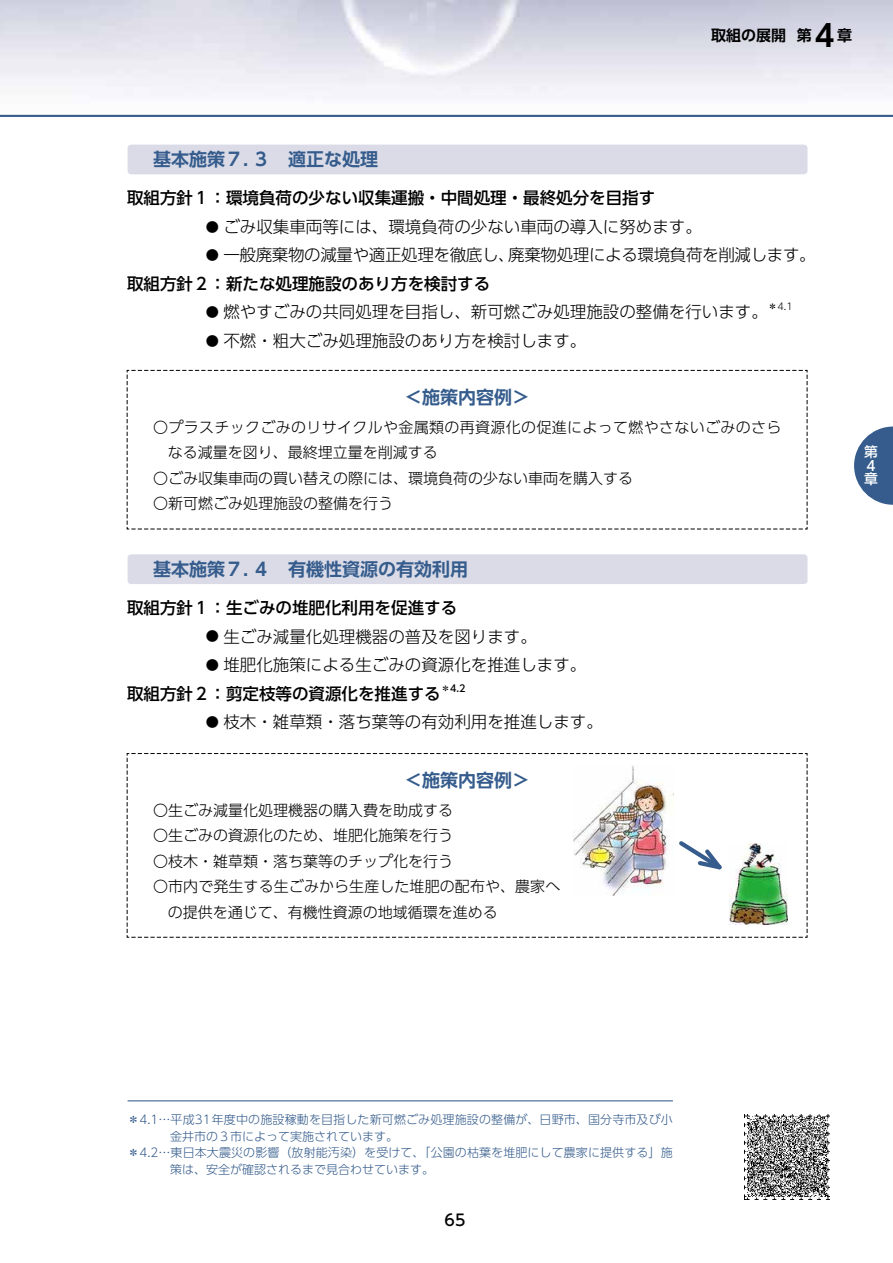
<style>
.page{position:relative;width:893px;height:1263px;background:#fff}
.page>*{position:absolute;margin:0;border:0;box-sizing:border-box;transform-origin:0 0}
.t1{font:700 18px "UD Shin Go Pro De";color:#355c8c}
.t2{font:300 16.5px/28.5px "UD Shin Go Pro";color:#000}
.t3{font:300 16.5px/28.5px "UD Shin Go Pro";letter-spacing:-.02em;color:#000}
.t4{font:500 16.5px "UD Shin Go Pro";color:#000}
.t5{font:500 15.75px "UD Shin Go Pro";color:#000}
.t6{font:300 15px "UD Shin Go Pro";color:#000}
.t7{font:300 15px "UD Shin Go Pro";letter-spacing:.02em;color:#000}
.t8{font:700 15px "UD Shin Go Pro De";color:#000}
.t9{font:500 13.8px/13.8px "UD Shin Go Pro";color:#fff}
.t10{font:300 12px "UD Shin Go Pro";letter-spacing:.01em;color:#355c8c}
.t11{font:300 9.6px "UD Shin Go Pro";color:#000}
.t12{font:500 9.6px "UD Shin Go Pro";color:#000}
.s1{font-size:30px}
.s2{font-size:13.2px}
.s3{font-weight:500}
</style>
<div class="page">
<svg style="left:854px;top:426px;width:39px;height:79px"></svg>
<hr style="left:0;top:115px;width:893px;height:2px;background:#355c8c">
<img style="left:744px;top:1114px;width:85px;height:85px">
<div style="left:128px;top:145px;width:679px;height:29px;background:#dadbe7"></div>
<div style="left:128px;top:554px;width:679px;height:30px;background:#dadbe7"></div>
<svg style="left:126px;top:369px;width:682px;height:161px"></svg>
<hr style="left:128px;top:1100px;width:545px;height:1px;background:#355c8c">
<svg style="left:127px;top:753px;width:681px;height:185px"></svg>
<p class="t8" style="left:711px;top:23px;width:142px">取組の展開 第 <span class="s1">4</span> 章</p>
<p class="t1" style="left:153px;top:145px;width:227px">基本施策７．３　適正な処理</p>
<p class="t4" style="left:127px;top:185px;width:529px">取組方針１：環境負荷の少ない収集運搬・中間処理・最終処分を目指す</p>
<p class="t2" style="left:206px;top:212px;width:498px"><span class="s2">●</span> ごみ収集車両等には、環境負荷の少ない車両の導入に努めます。</p>
<p class="t3" style="left:127px;top:240px;width:690px;text-indent:79px"><span class="s2">●</span> 一般廃棄物の減量や適正処理を徹底し、廃棄物処理による環境負荷を削減します。<span class="s3">取組方針２：新たな処理施設のあり方を検討する</span></p>
<p class="t2" style="left:206px;top:297px;width:564px"><span class="s2">●</span> 燃やすごみの共同処理を目指し、新可燃ごみ処理施設の整備を行います。</p>
<p class="t11" style="left:768px;top:299px;width:26px">＊4.1</p>
<p class="t2" style="left:206px;top:326px;width:382px"><span class="s2">●</span> 不燃・粗大ごみ処理施設のあり方を検討します。</p>
<p class="t1" style="left:404px;top:382px;width:127px">＜施策内容例＞</p>
<p class="t7" style="left:153px;top:415px;width:630px">〇プラスチックごみのリサイクルや金属類の再資源化の促進によって燃やさないごみのさら</p>
<p class="t6" style="left:168px;top:440px;width:271px">なる減量を図り、最終埋立量を削減する</p>
<p class="t6" style="left:153px;top:466px;width:482px">〇ごみ収集車両の買い替えの際には、環境負荷の少ない車両を購入する</p>
<p class="t6" style="left:153px;top:491px;width:242px">〇新可燃ごみ処理施設の整備を行う</p>
<p class="t1" style="left:153px;top:554px;width:317px">基本施策７．４　有機性資源の有効利用</p>
<p class="t4" style="left:127px;top:594px;width:332px">取組方針１：生ごみの堆肥化利用を促進する</p>
<p class="t2" style="left:206px;top:621px;width:333px"><span class="s2">●</span> 生ごみ減量化処理機器の普及を図ります。</p>
<p class="t2" style="left:127px;top:650px;width:461px;text-indent:79px"><span class="s2">●</span> 堆肥化施策による生ごみの資源化を推進します。<span class="s3">取組方針２：剪定枝等の資源化を推進する</span></p>
<p class="t12" style="left:441px;top:680px;width:27px">＊4.2</p>
<p class="t2" style="left:206px;top:707px;width:399px"><span class="s2">●</span> 枝木・雑草類・落ち葉等の有効利用を推進します。</p>
<p class="t1" style="left:404px;top:765px;width:127px">＜施策内容例＞</p>
<p class="t6" style="left:153px;top:798px;width:302px">〇生ごみ減量化処理機器の購入費を助成する</p>
<p class="t6" style="left:153px;top:823px;width:302px">〇生ごみの資源化のため、堆肥化施策を行う</p>
<p class="t6" style="left:153px;top:849px;width:302px">〇枝木・雑草類・落ち葉等のチップ化を行う</p>
<p class="t6" style="left:153px;top:874px;width:409px">〇市内で発生する生ごみから生産した堆肥の配布や、農家へ</p>
<p class="t6" style="left:168px;top:900px;width:331px">の提供を通じて、有機性資源の地域循環を進める</p>
<p class="t9" style="left:864px;top:444px;width:15px">第<br>4章</p>
<p class="t10" style="left:128px;top:1110px;width:547px">＊4.1…平成31年度中の施設稼動を目指した新可燃ごみ処理施設の整備が、日野市、国分寺市及び小</p>
<p class="t10" style="left:170px;top:1126px;width:229px">金井市の３市によって実施されています。</p>
<p class="t10" style="left:128px;top:1143px;width:547px">＊4.2…東日本大震災の影響（放射能汚染）を受けて、｢公園の枯葉を堆肥にして農家に提供する｣施</p>
<p class="t10" style="left:170px;top:1159px;width:265px">策は、安全が確認されるまで見合わせています。</p>
<p class="t5" style="left:445px;top:1207px;width:22px">65</p>
</div>
